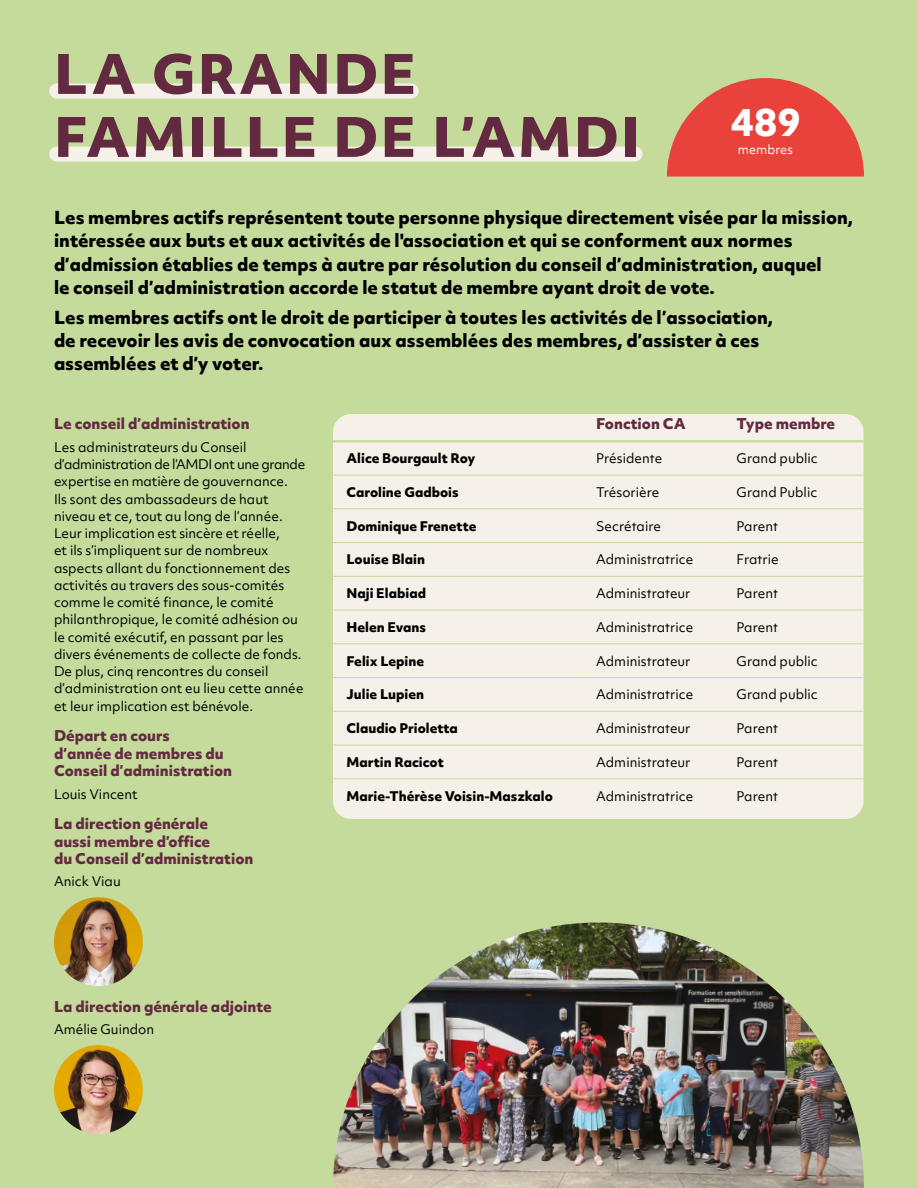
<style>
.page{position:relative;width:918px;height:1188px;background:#c4db9b}
.page>*{position:absolute;margin:0;border:0;box-sizing:border-box;transform-origin:0 0}
.t1{font:800 52.5px/63px "Objektiv Mk 2";letter-spacing:.045em;color:#632941}
.t2{font:800 36px "Objektiv Mk 2";color:#fff}
.t3{font:800 17.25px/23.2px "Objektiv Mk 2";color:#000}
.t4{font:800 14.25px/17.2px "Objektiv Mk 2";color:#632941}
.t5{font:12.75px/17.2px "Objektiv Mk 2";color:#000}
.t6{font:12.75px "Objektiv Mk 1";color:#000}
.t7{font:800 12.75px "Objektiv Mk 2";color:#000}
.t8{font:12px "Objektiv Mk 2";color:#fff}
</style>
<div class="page">
<div style="left:333px;top:414px;width:531px;height:405px;background:#f5f1e9;border-radius:18px"></div>
<hr style="left:333px;top:475px;width:250px;height:1px;background:#c4db9b">
<hr style="left:583px;top:475px;width:140px;height:1px;background:#c4db9b">
<hr style="left:723px;top:475px;width:141px;height:1px;background:#c4db9b">
<hr style="left:333px;top:508px;width:250px;height:1px;background:#c4db9b">
<hr style="left:583px;top:508px;width:140px;height:1px;background:#c4db9b">
<hr style="left:723px;top:508px;width:141px;height:1px;background:#c4db9b">
<hr style="left:333px;top:542px;width:250px;height:1px;background:#c4db9b">
<hr style="left:583px;top:542px;width:140px;height:1px;background:#c4db9b">
<hr style="left:723px;top:542px;width:141px;height:1px;background:#c4db9b">
<hr style="left:333px;top:576px;width:250px;height:1px;background:#c4db9b">
<hr style="left:583px;top:576px;width:140px;height:1px;background:#c4db9b">
<hr style="left:723px;top:576px;width:141px;height:1px;background:#c4db9b">
<hr style="left:333px;top:610px;width:250px;height:1px;background:#c4db9b">
<hr style="left:583px;top:610px;width:140px;height:1px;background:#c4db9b">
<hr style="left:723px;top:610px;width:141px;height:1px;background:#c4db9b">
<hr style="left:333px;top:643px;width:250px;height:1px;background:#c4db9b">
<hr style="left:583px;top:643px;width:140px;height:1px;background:#c4db9b">
<hr style="left:723px;top:643px;width:141px;height:1px;background:#c4db9b">
<hr style="left:333px;top:677px;width:250px;height:1px;background:#c4db9b">
<hr style="left:583px;top:677px;width:140px;height:1px;background:#c4db9b">
<hr style="left:723px;top:677px;width:141px;height:1px;background:#c4db9b">
<hr style="left:333px;top:711px;width:250px;height:1px;background:#c4db9b">
<hr style="left:583px;top:711px;width:140px;height:1px;background:#c4db9b">
<hr style="left:723px;top:711px;width:141px;height:1px;background:#c4db9b">
<hr style="left:333px;top:745px;width:250px;height:1px;background:#c4db9b">
<hr style="left:583px;top:745px;width:140px;height:1px;background:#c4db9b">
<hr style="left:723px;top:745px;width:141px;height:1px;background:#c4db9b">
<hr style="left:333px;top:778px;width:250px;height:1px;background:#c4db9b">
<hr style="left:583px;top:778px;width:140px;height:1px;background:#c4db9b">
<hr style="left:723px;top:778px;width:141px;height:1px;background:#c4db9b">
<hr style="left:333px;top:440px;width:250px;height:2px;background:#c4db9b">
<hr style="left:583px;top:440px;width:140px;height:2px;background:#c4db9b">
<hr style="left:723px;top:440px;width:141px;height:2px;background:#c4db9b">
<img style="left:333px;top:922px;width:531px;height:266px">
<svg style="left:667px;top:78px;width:197px;height:99px"></svg>
<div style="left:57px;top:84px;width:354px;height:15px;background:#f5f1e9"></div>
<div style="left:57px;top:147px;width:578px;height:15px;background:#f5f1e9"></div>
<img style="left:54px;top:897px;width:89px;height:89px;border-radius:44px">
<img style="left:54px;top:1045px;width:89px;height:89px;border-radius:44px">
<h1 class="t1" style="left:54px;top:41px;width:588px">LA GRANDE<br>FAMILLE DE L’AMDI</h1>
<h2 class="t2" style="left:731px;top:97px;width:71px">489</h2>
<p class="t8" style="left:738px;top:141px;width:57px">membres</p>
<p class="t3" style="left:54px;top:205px;width:801px">Les membres actifs représentent toute personne physique directement visée par la mission, intéressée aux buts et aux activités de l'association et qui se conforment aux normes d’admission établies de temps à autre par résolution du conseil d’administration, auquel<br>le conseil d’administration accorde le statut de membre ayant droit de vote.</p>
<h3 class="t3" style="left:54px;top:305px;width:721px">Les membres actifs ont le droit de participer à toutes les activités de l’association, de recevoir les avis de convocation aux assemblées des membres, d’assister à ces assemblées et d’y voter.</h3>
<p class="t4" style="left:54px;top:415px;width:197px">Le conseil d’administration</p>
<p class="t5" style="left:54px;top:438px;width:253px">Les administrateurs du Conseil d’administration de l’AMDI ont une grande expertise en matière de gouvernance.<br>Ils sont des ambassadeurs de haut niveau et ce, tout au long de l’année.<br>Leur implication est sincère et réelle,<br>et ils s’impliquent sur de nombreux aspects allant du fonctionnement des activités au travers des sous-comités comme le comité finance, le comité philanthropique, le comité adhésion ou le comité exécutif, en passant par les divers événements de collecte de fonds.<br>De plus, cinq rencontres du conseil d’administration ont eu lieu cette année et leur implication est bénévole.</p>
<p class="t4" style="left:54px;top:727px;width:180px">Départ en cours<br>d’année de membres du<br>Conseil d’administration</p>
<p class="t5" style="left:54px;top:785px;width:85px">Louis Vincent</p>
<p class="t4" style="left:54px;top:815px;width:201px">La direction générale<br>aussi membre d’office<br>du Conseil d’administration</p>
<p class="t5" style="left:54px;top:873px;width:68px">Anick Viau</p>
<p class="t4" style="left:596px;top:415px;width:91px">Fonction CA</p>
<p class="t4" style="left:737px;top:415px;width:100px">Type membre</p>
<p class="t7" style="left:346px;top:449px;width:131px">Alice Bourgault Roy</p>
<p class="t6" style="left:596px;top:450px;width:68px">Présidente</p>
<p class="t6" style="left:737px;top:450px;width:83px">Grand public</p>
<p class="t7" style="left:346px;top:483px;width:114px">Caroline Gadbois</p>
<p class="t6" style="left:596px;top:483px;width:65px">Trésorière</p>
<p class="t6" style="left:737px;top:483px;width:82px">Grand Public</p>
<p class="t7" style="left:346px;top:517px;width:131px">Dominique Frenette</p>
<p class="t6" style="left:596px;top:517px;width:66px">Secrétaire</p>
<p class="t6" style="left:737px;top:517px;width:43px">Parent</p>
<p class="t7" style="left:346px;top:550px;width:80px">Louise Blain</p>
<p class="t6" style="left:596px;top:551px;width:99px">Administratrice</p>
<p class="t6" style="left:737px;top:551px;width:44px">Fratrie</p>
<p class="t7" style="left:346px;top:584px;width:81px">Naji Elabiad</p>
<p class="t6" style="left:596px;top:584px;width:96px">Administrateur</p>
<p class="t6" style="left:737px;top:584px;width:43px">Parent</p>
<p class="t7" style="left:346px;top:618px;width:81px">Helen Evans</p>
<p class="t6" style="left:596px;top:618px;width:99px">Administratrice</p>
<p class="t6" style="left:737px;top:618px;width:43px">Parent</p>
<p class="t7" style="left:346px;top:652px;width:79px">Felix Lepine</p>
<p class="t6" style="left:596px;top:652px;width:96px">Administrateur</p>
<p class="t6" style="left:737px;top:652px;width:83px">Grand public</p>
<p class="t7" style="left:346px;top:685px;width:79px">Julie Lupien</p>
<p class="t6" style="left:596px;top:686px;width:99px">Administratrice</p>
<p class="t6" style="left:737px;top:686px;width:83px">Grand public</p>
<p class="t7" style="left:346px;top:719px;width:113px">Claudio Prioletta</p>
<p class="t6" style="left:596px;top:719px;width:96px">Administrateur</p>
<p class="t6" style="left:737px;top:719px;width:43px">Parent</p>
<p class="t7" style="left:346px;top:753px;width:99px">Martin Racicot</p>
<p class="t6" style="left:596px;top:753px;width:96px">Administrateur</p>
<p class="t6" style="left:737px;top:753px;width:43px">Parent</p>
<p class="t7" style="left:346px;top:787px;width:208px">Marie-Thérèse Voisin-Maszkalo</p>
<p class="t6" style="left:596px;top:787px;width:99px">Administratrice</p>
<p class="t6" style="left:737px;top:787px;width:43px">Parent</p>
<p class="t4" style="left:54px;top:997px;width:219px">La direction générale adjointe</p>
<p class="t5" style="left:54px;top:1021px;width:102px">Amélie Guindon</p>
</div>
